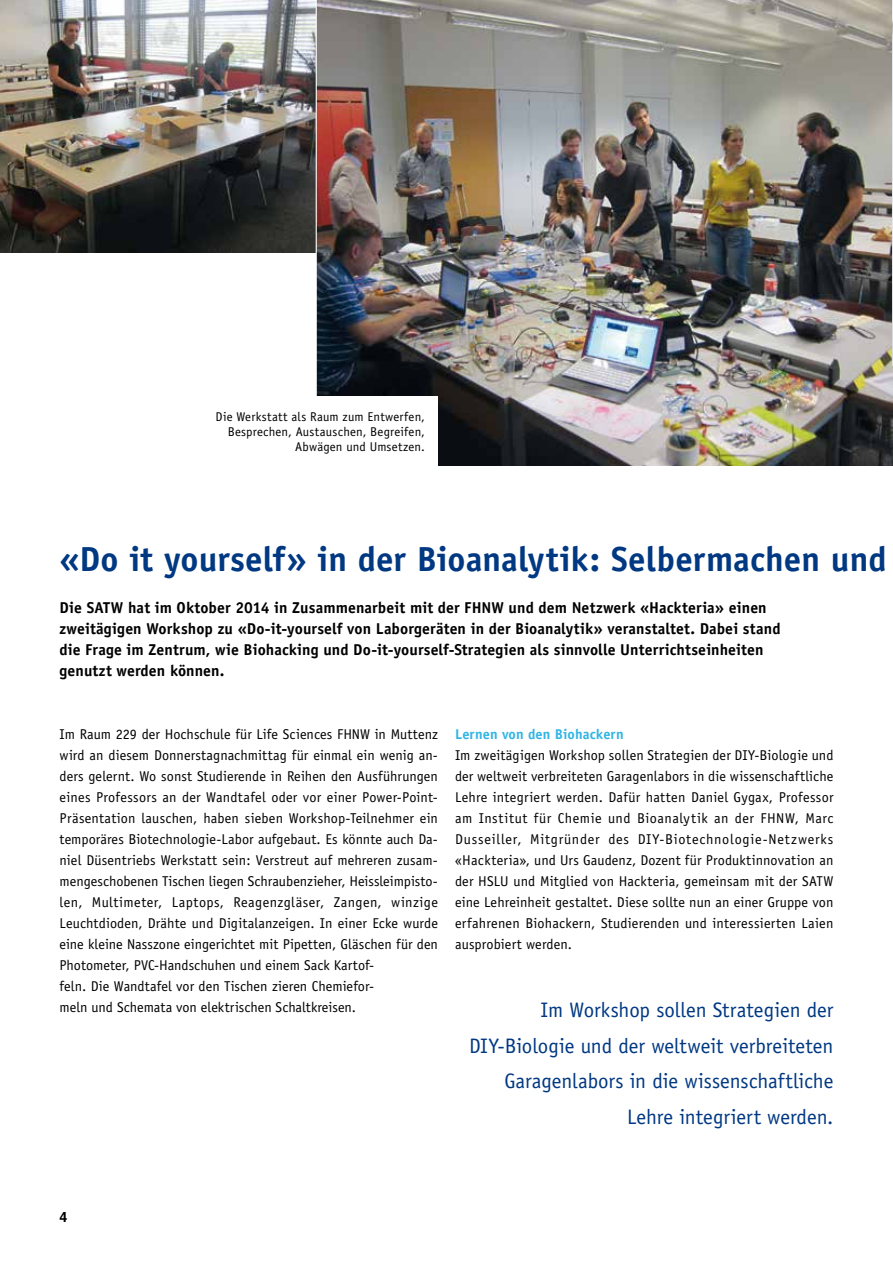
<style>
.page{position:relative;width:893px;height:1263px;background:#fff}
.page>*{position:absolute;margin:0;border:0;box-sizing:border-box;transform-origin:0 0}
.t1{font:700 34.8px "Officina Sans";color:#003882}
.t2{font:21px/35.5px "Officina Sans";letter-spacing:-.005em;color:#003882;text-align:right}
.t3{font:700 15.75px/21px "Officina Sans";letter-spacing:.005em;color:#000}
.t4{font:14.25px/21px "Officina Sans";letter-spacing:.005em;color:#000}
.t5{font:700 14.25px "Officina Sans";letter-spacing:.01em;color:#32b5e4}
.t6{font:700 14.25px "Helvetica";color:#000}
.t7{font:12.75px/15.3px "Officina Sans";letter-spacing:.015em;color:#000;text-align:right}
</style>
<div class="page">
<img style="left:0;top:0;width:316px;height:252px">
<img style="left:317px;top:0;width:576px;height:466px">
<hr style="left:892px;top:0;width:1px;height:366px;background:#fff">
<div style="left:187px;top:396px;width:251px;height:71px;background:#fff"></div>
<p class="t7" style="left:216px;top:409px;width:211px">Die Werkstatt als Raum zum Entwerfen,<br>Besprechen, Austauschen, Begreifen,<br>Abwägen und Umsetzen.</p>
<h1 class="t1" style="left:60px;top:537px;width:829px">«Do it yourself» in der Bioanalytik: Selbermachen und</h1>
<p class="t3" style="left:60px;top:597px;width:722px">Die SATW hat im Oktober 2014 in Zusammenarbeit mit der FHNW und dem Netzwerk «Hackteria» einen zweitägigen Workshop zu «Do-it-yourself von Laborgeräten in der Bioanalytik» veranstaltet. Dabei stand die Frage im Zentrum, wie Biohacking und Do-it-yourself-Strategien als sinnvolle Unterrichtseinheiten genutzt werden können.</p>
<p class="t4" style="left:60px;top:723px;width:380px">Im Raum 229 der Hochschule für Life Sciences FHNW in Muttenz wird an diesem Donnerstagnachmittag für einmal ein wenig an&shy;ders gelernt. Wo sonst Studierende in Reihen den Ausführungen eines Professors an der Wandtafel oder vor einer Power-Point-Präsentation lauschen, haben sieben Workshop-Teilnehmer ein temporäres Biotechnologie-Labor aufgebaut. Es könnte auch Da&shy;niel Düsentriebs Werkstatt sein: Verstreut auf mehreren zusam&shy;mengeschobenen Tischen liegen Schraubenzieher, Heissleimpisto&shy;len, Multimeter, Laptops, Reagenzgläser, Zangen, winzige Leuchtdioden, Drähte und Digitalanzeigen. In einer Ecke wurde eine kleine Nasszone eingerichtet mit Pipetten, Gläschen für den Photometer, PVC-Handschuhen und einem Sack Kartof-<br>feln. Die Wandtafel vor den Tischen zieren Chemiefor-<br>meln und Schemata von elektrischen Schaltkreisen.</p>
<p class="t5" style="left:455px;top:725px;width:170px">Lernen von den Biohackern</p>
<p class="t4" style="left:455px;top:744px;width:380px;text-align:justify">Im zweitägigen Workshop sollen Strategien der DIY-Biologie und der weltweit verbreiteten Garagenlabors in die wissenschaftliche Lehre integriert werden. Dafür hatten Daniel Gygax, Professor am Institut für Chemie und Bioanalytik an der FHNW, Marc Dusseiller, Mitgründer des DIY-Biotechnologie-Netzwerks «Hackteria», und Urs Gaudenz, Dozent für Produktinnovation an der HSLU und Mitglied von Hackteria, gemeinsam mit der SATW eine Lehreinheit gestaltet. Diese sollte nun an einer Gruppe von erfahrenen Biohackern, Studierenden und interessierten Laien ausprobiert werden.</p>
<h2 class="t2" style="left:469px;top:992px;width:366px">Im Workshop sollen Strategien der DIY-Biologie und der weltweit verbreiteten Garagenlabors in die wissenschaftliche Lehre integriert werden.</h2>
<p class="t6" style="left:60px;top:1205px;width:9px">4</p>
</div>
